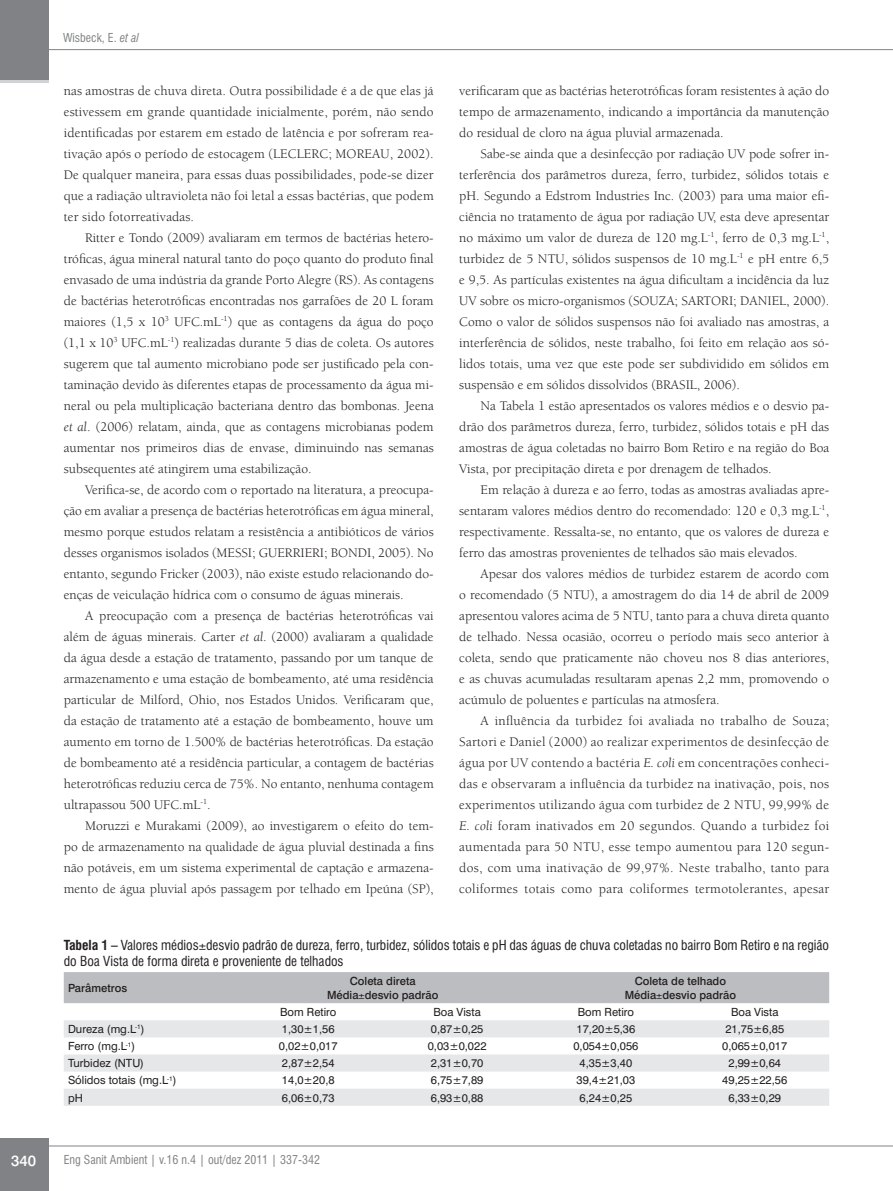
<style>
.page{position:relative;width:893px;height:1191px;background:#fff}
.page>*{position:absolute;margin:0;border:0;box-sizing:border-box;transform-origin:0 0}
.t1{font:500 15px "Swiss 721 BT";color:#fff}
._05_0_texto_txt{font:13.5px/21px "Berkeley Std";color:#231f20;text-align:justify}
._07_0_tabela-img-tit{font:condensed 13.5px/16.2px "Swiss 721 BT";color:#231f20}
.t2{font:condensed 12px "Swiss 721 BT";color:#808285}
._07_2_tabela_-_txt{font:11.25px "Swiss 721 BT";color:#231f20}
._07_1_tabela_-_txt_b{font:500 11.25px "Swiss 721 BT";color:#231f20}
.s1{font-style:italic}
.s2{font-weight:700}
</style>
<div class="page">
<div style="left:0;top:0;width:48px;height:82px;background:#d1d2d4"></div>
<div style="left:0;top:0;width:48px;height:80px;background:#808285"></div>
<hr style="left:0;top:1145px;width:893px;height:1px;background:#808285">
<div style="left:0;top:1138px;width:48px;height:53px;background:#808285"></div>
<hr style="left:39px;top:49px;width:854px;height:1px;background:#808285">
<svg style="left:64px;top:1020px;width:765px;height:51px"></svg>
<div style="left:64px;top:1089px;width:765px;height:16px;background:#e6e7e9"></div>
<div style="left:64px;top:972px;width:765px;height:31px;background:#bcbdc0"></div>
<p class="t2" style="left:63px;top:30px;width:78px">Wisbeck, E. <span class="s1">et al</span></p>
<p class="_05_0_texto_txt" style="left:64px;top:80px;width:371px">nas amostras de chuva direta. Outra possibilidade é a de que elas já estivessem em grande quantidade inicialmente, porém, não sendo identificadas por estarem em estado de latência e por sofreram rea&shy;tivação após o período de estocagem (LECLERC; MOREAU, 2002).<br>De qualquer maneira, para essas duas possibilidades, pode-se dizer que a radiação ultravioleta não foi letal a essas bactérias, que podem ter sido fotorreativadas.</p>
<p class="_05_0_texto_txt" style="left:64px;top:227px;width:371px;text-indent:21px">Ritter e Tondo (2009) avaliaram em termos de bactérias hetero&shy;tróficas, água mineral natural tanto do poço quanto do produto final envasado de uma indústria da grande Porto Alegre (RS). As contagens de bactérias heterotróficas encontradas nos garrafões de 20 L foram maiores (1,5 x 10<sup>3</sup> UFC.mL<sup>-1</sup>) que as contagens da água do poço (1,1 x 10<sup>3</sup> UFC.mL<sup>-1</sup>) realizadas durante 5 dias de coleta. Os autores sugerem que tal aumento microbiano pode ser justificado pela con&shy;taminação devido às diferentes etapas de processamento da água mi&shy;neral ou pela multiplicação bacteriana dentro das bombonas. Jeena <span class="s1">et al</span>. (2006) relatam, ainda, que as contagens microbianas podem aumentar nos primeiros dias de envase, diminuindo nas semanas subsequentes até atingirem uma estabilização.</p>
<p class="_05_0_texto_txt" style="left:64px;top:479px;width:371px;text-indent:21px">Verifica-se, de acordo com o reportado na literatura, a preocupa&shy;ção em avaliar a presença de bactérias heterotróficas em água mineral, mesmo porque estudos relatam a resistência a antibióticos de vários desses organismos isolados (MESSI; GUERRIERI; BONDI, 2005). No entanto, segundo Fricker (2003), não existe estudo relacionando do&shy;enças de veiculação hídrica com o consumo de águas minerais.</p>
<p class="_05_0_texto_txt" style="left:64px;top:605px;width:371px;text-indent:21px">A preocupação com a presença de bactérias heterotróficas vai além de águas minerais. Carter <span class="s1">et al</span>. (2000) avaliaram a qualidade da água desde a estação de tratamento, passando por um tanque de armazenamento e uma estação de bombeamento, até uma residência particular de Milford, Ohio, nos Estados Unidos. Verificaram que, da estação de tratamento até a estação de bombeamento, houve um aumento em torno de 1.500% de bactérias heterotróficas. Da estação de bombeamento até a residência particular, a contagem de bactérias heterotróficas reduziu cerca de 75%. No entanto, nenhuma contagem ultrapassou 500 UFC.mL<sup>-1</sup>.</p>
<p class="_05_0_texto_txt" style="left:64px;top:815px;width:371px;text-indent:21px">Moruzzi e Murakami (2009), ao investigarem o efeito do tem&shy;po de armazenamento na qualidade de água pluvial destinada a fins não potáveis, em um sistema experimental de captação e armazena&shy;mento de água pluvial após passagem por telhado em Ipeúna (SP),</p>
<p class="_05_0_texto_txt" style="left:459px;top:80px;width:371px">verificaram que as bactérias heterotróficas foram resistentes à ação do tempo de armazenamento, indicando a importância da manutenção do residual de cloro na água pluvial armazenada.</p>
<p class="_05_0_texto_txt" style="left:459px;top:143px;width:371px;text-indent:21px">Sabe-se ainda que a desinfecção por radiação UV pode sofrer in&shy;terferência dos parâmetros dureza, ferro, turbidez, sólidos totais e pH. Segundo a Edstrom Industries Inc. (2003) para uma maior efi&shy;ciência no tratamento de água por radiação UV, esta deve apresentar no máximo um valor de dureza de 120 mg.L<sup>-1</sup>, ferro de 0,3 mg.L<sup>-1</sup>, turbidez de 5 NTU, sólidos suspensos de 10 mg.L<sup>-1</sup> e pH entre 6,5 e 9,5. As partículas existentes na água dificultam a incidência da luz UV sobre os micro-organismos (SOUZA; SARTORI; DANIEL, 2000).<br>Como o valor de sólidos suspensos não foi avaliado nas amostras, a interferência de sólidos, neste trabalho, foi feito em relação aos só&shy;lidos totais, uma vez que este pode ser subdividido em sólidos em suspensão e em sólidos dissolvidos (BRASIL, 2006).</p>
<p class="_05_0_texto_txt" style="left:459px;top:395px;width:371px;text-indent:21px">Na Tabela 1 estão apresentados os valores médios e o desvio pa&shy;drão dos parâmetros dureza, ferro, turbidez, sólidos totais e pH das amostras de água coletadas no bairro Bom Retiro e na região do Boa Vista, por precipitação direta e por drenagem de telhados.</p>
<p class="_05_0_texto_txt" style="left:459px;top:479px;width:371px;text-indent:21px">Em relação à dureza e ao ferro, todas as amostras avaliadas apre&shy;sentaram valores médios dentro do recomendado: 120 e 0,3 mg.L<sup>-1</sup>, respectivamente. Ressalta-se, no entanto, que os valores de dureza e ferro das amostras provenientes de telhados são mais elevados.</p>
<p class="_05_0_texto_txt" style="left:459px;top:563px;width:371px;text-indent:21px">Apesar dos valores médios de turbidez estarem de acordo com o recomendado (5 NTU), a amostragem do dia 14 de abril de 2009 apresentou valores acima de 5 NTU, tanto para a chuva direta quanto de telhado. Nessa ocasião, ocorreu o período mais seco anterior à coleta, sendo que praticamente não choveu nos 8 dias anteriores, e as chuvas acumuladas resultaram apenas 2,2 mm, promovendo o acúmulo de poluentes e partículas na atmosfera.</p>
<p class="_05_0_texto_txt" style="left:459px;top:710px;width:371px;text-indent:21px">A influência da turbidez foi avaliada no trabalho de Souza; Sartori e Daniel (2000) ao realizar experimentos de desinfecção de água por UV contendo a bactéria <span class="s1">E. coli</span> em concentrações conheci&shy;das e observaram a influência da turbidez na inativação, pois, nos experimentos utilizando água com turbidez de 2 NTU, 99,99% de <span class="s1">E. coli</span> foram inativados em 20 segundos. Quando a turbidez foi aumentada para 50 NTU, esse tempo aumentou para 120 segun&shy;dos, com uma inativação de 99,97%. Neste trabalho, tanto para coliformes totais como para coliformes termotolerantes, apesar</p>
<p class="_07_0_tabela-img-tit" style="left:64px;top:936px;width:767px"><span class="s2">Tabela 1 –</span> Valores médios desvio padrão de dureza, ferro, turbidez, sólidos totais e pH das águas de chuva coletadas no bairro Bom Retiro e na região do Boa Vista de forma direta e proveniente de telhados</p>
<p class="_07_1_tabela_-_txt_b" style="left:68px;top:981px;width:61px">Parâmetros</p>
<p class="_07_1_tabela_-_txt_b" style="left:350px;top:974px;width:67px">Coleta direta</p>
<p class="_07_1_tabela_-_txt_b" style="left:327px;top:988px;width:113px">Média desvio padrão</p>
<p class="_07_1_tabela_-_txt_b" style="left:635px;top:974px;width:93px">Coleta de telhado</p>
<p class="_07_1_tabela_-_txt_b" style="left:625px;top:988px;width:113px">Média desvio padrão</p>
<p class="_07_2_tabela_-_txt" style="left:280px;top:1005px;width:58px">Bom Retiro</p>
<p class="_07_2_tabela_-_txt" style="left:433px;top:1005px;width:49px">Boa Vista</p>
<p class="_07_2_tabela_-_txt" style="left:578px;top:1005px;width:58px">Bom Retiro</p>
<p class="_07_2_tabela_-_txt" style="left:731px;top:1005px;width:49px">Boa Vista</p>
<p class="_07_2_tabela_-_txt" style="left:68px;top:1022px;width:78px">Dureza (mg.L<sup>-1</sup>)</p>
<p class="_07_2_tabela_-_txt" style="left:282px;top:1022px;width:54px">1,30±1,56</p>
<p class="_07_2_tabela_-_txt" style="left:431px;top:1022px;width:54px">0,87±0,25</p>
<p class="_07_2_tabela_-_txt" style="left:577px;top:1022px;width:60px">17,20±5,36</p>
<p class="_07_2_tabela_-_txt" style="left:725px;top:1022px;width:60px">21,75±6,85</p>
<p class="_07_2_tabela_-_txt" style="left:68px;top:1039px;width:69px">Ferro (mg.L<sup>-1</sup>)</p>
<p class="_07_2_tabela_-_txt" style="left:279px;top:1039px;width:60px">0,02±0,017</p>
<p class="_07_2_tabela_-_txt" style="left:428px;top:1039px;width:60px">0,03±0,022</p>
<p class="_07_2_tabela_-_txt" style="left:573px;top:1039px;width:66px">0,054±0,056</p>
<p class="_07_2_tabela_-_txt" style="left:722px;top:1039px;width:66px">0,065±0,017</p>
<p class="_07_2_tabela_-_txt" style="left:68px;top:1056px;width:78px">Turbidez (NTU)</p>
<p class="_07_2_tabela_-_txt" style="left:282px;top:1056px;width:54px">2,87±2,54</p>
<p class="_07_2_tabela_-_txt" style="left:431px;top:1056px;width:54px">2,31±0,70</p>
<p class="_07_2_tabela_-_txt" style="left:580px;top:1056px;width:54px">4,35±3,40</p>
<p class="_07_2_tabela_-_txt" style="left:728px;top:1056px;width:54px">2,99±0,64</p>
<p class="_07_2_tabela_-_txt" style="left:68px;top:1073px;width:110px">Sólidos totais (mg.L<sup>-1</sup>)</p>
<p class="_07_2_tabela_-_txt" style="left:282px;top:1073px;width:54px">14,0±20,8</p>
<p class="_07_2_tabela_-_txt" style="left:431px;top:1073px;width:54px">6,75±7,89</p>
<p class="_07_2_tabela_-_txt" style="left:577px;top:1073px;width:60px">39,4±21,03</p>
<p class="_07_2_tabela_-_txt" style="left:722px;top:1073px;width:66px">49,25±22,56</p>
<p class="_07_2_tabela_-_txt" style="left:68px;top:1090px;width:16px">pH</p>
<p class="_07_2_tabela_-_txt" style="left:282px;top:1090px;width:54px">6,06±0,73</p>
<p class="_07_2_tabela_-_txt" style="left:431px;top:1090px;width:54px">6,93±0,88</p>
<p class="_07_2_tabela_-_txt" style="left:580px;top:1090px;width:54px">6,24±0,25</p>
<p class="_07_2_tabela_-_txt" style="left:728px;top:1090px;width:54px">6,33±0,29</p>
<p class="t1" style="left:11px;top:1151px;width:27px">340</p>
<p class="t2" style="left:64px;top:1152px;width:258px">Eng Sanit Ambient | v.16 n.4 | out/dez 2011 | 337-342</p>
</div>
